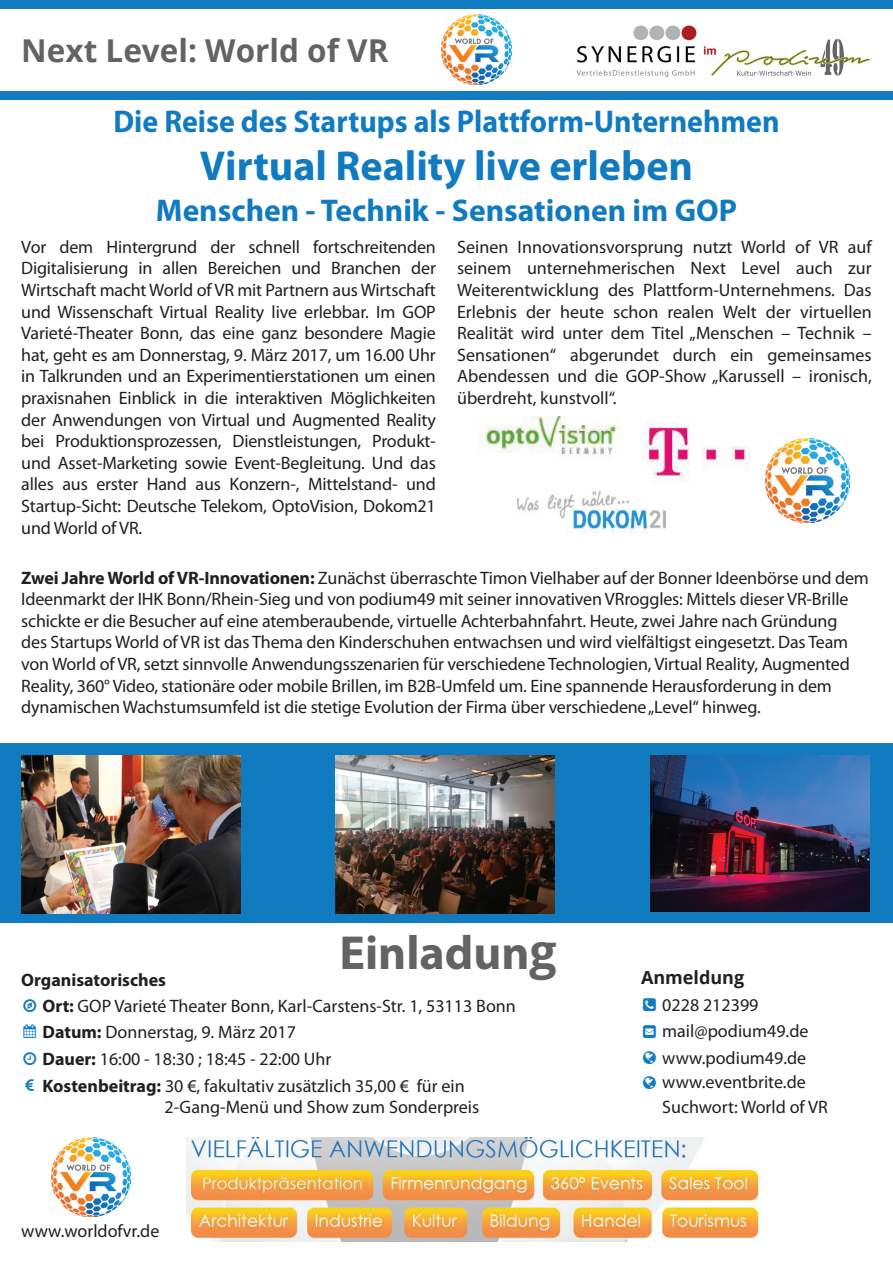
<style>
.page{position:relative;width:893px;height:1263px;background:#fff}
.page>*{position:absolute;margin:0;border:0;box-sizing:border-box;transform-origin:0 0}
.t1{font:700 48px "Myriad Pro";color:#636366}
.t2{font:700 42px "Myriad Pro";color:#107bc1;scale:.95 1}
.t3{font:700 31.5px "Myriad Pro";color:#107bc1;scale:.95 1}
.t4{font:700 31.5px "Myriad Pro";color:#107bc1}
.t5{font:700 31.5px "Open Sans";color:#636366}
.t6{font:18px/21.6px "Myriad Pro";letter-spacing:-.01em;color:#231f20}
.t7{font:700 18px "Myriad Pro";color:#231f20}
.t8{font:700 18px "Open Sans";color:#231f20}
.s1{font-weight:700}
.s2{font-family:"Open Sans"}
.s3{color:#107bc1}
</style>
<div class="page">
<div style="left:0;top:743px;width:893px;height:180px;background:#107bc1"></div>
<img style="left:336px;top:756px;width:219px;height:158px">
<img style="left:21px;top:756px;width:219px;height:158px">
<img style="left:651px;top:756px;width:219px;height:156px">
<img style="left:186px;top:1137px;width:573px;height:105px">
<img style="left:517px;top:491px;width:149px;height:43px">
<img style="left:477px;top:416px;width:145px;height:39px">
<img style="left:641px;top:423px;width:109px;height:58px">
<img style="left:766px;top:439px;width:83px;height:83px">
<img style="left:441px;top:15px;width:70px;height:70px">
<img style="left:51px;top:1137px;width:79px;height:80px">
<div style="left:0;top:91px;width:893px;height:9px;background:#107bc1"></div>
<div style="left:0;top:0;width:893px;height:9px;background:#107bc1"></div>
<img style="left:576px;top:25px;width:295px;height:53px">
<h3 class="t5" style="left:21px;top:28px;width:369px">Next Level: World of VR</h3>
<h3 class="t3" style="left:113px;top:101px;width:703px">Die Reise des Startups als Plattform-Unternehmen</h3>
<h2 class="t2" style="left:200px;top:139px;width:521px">Virtual Reality live erleben</h2>
<h3 class="t4" style="left:156px;top:189px;width:583px">Menschen - Technik - Sensationen im GOP</h3>
<p class="t6" style="left:21px;top:236px;width:416px;text-align:justify">Vor dem Hintergrund der schnell fortschreitenden Digitalisierung in allen Bereichen und Branchen der Wirtschaft macht World of VR mit Partnern aus Wirtschaft und Wissenschaft Virtual Reality live erlebbar. Im GOP Varieté-Theater Bonn, das eine ganz besondere Magie hat, geht es am Donnerstag, 9. März 2017, um 16.00 Uhr in Talkrunden und an Experimentierstationen um einen praxisnahen Einblick in die interaktiven Möglichkeiten der Anwendungen von Virtual und Augmented Reality bei Produktionsprozessen, Dienstleistungen, Produkt&shy;und Asset-Marketing sowie Event-Begleitung. Und das alles aus erster Hand aus Konzern-, Mittelstand- und Startup-Sicht: Deutsche Telekom, OptoVision, Dokom21 und World of VR.</p>
<p class="t6" style="left:457px;top:236px;width:416px;text-align:justify">Seinen Innovationsvorsprung nutzt World of VR auf seinem unternehmerischen Next Level auch zur Weiterentwicklung des Plattform-Unternehmens. Das Erlebnis der heute schon realen Welt der virtuellen Realität wird unter dem Titel „Menschen – Technik – Sensationen“ abgerundet durch ein gemeinsames Abendessen und die GOP-Show „Karussell – ironisch, überdreht, kunstvoll“.</p>
<p class="t6" style="left:21px;top:566px;width:849px"><span class="s1">Zwei Jahre World of VR-Innovationen:</span> Zunächst überraschte Timon Vielhaber auf der Bonner Ideenbörse und dem Ideenmarkt der IHK Bonn/Rhein-Sieg und von podium49 mit seiner innovativen VRroggles: Mittels dieser VR-Brille schickte er die Besucher auf eine atemberaubende, virtuelle Achterbahnfahrt. Heute, zwei Jahre nach Gründung<br>des Startups World of VR ist das Thema den Kinderschuhen entwachsen und wird vielfältigst eingesetzt. Das Team von World of VR, setzt sinnvolle Anwendungsszenarien für verschiedene Technologien, Virtual Reality, Augmented Reality, 360° Video, stationäre oder mobile Brillen, im B2B-Umfeld um. Eine spannende Herausforderung in dem dynamischen Wachstumsumfeld ist die stetige Evolution der Firma über verschiedene „Level“ hinweg.</p>
<p class="t7" style="left:21px;top:968px;width:146px">Organisatorisches</p>
<h1 class="t1" style="left:339px;top:921px;width:219px">Einladun<span class="s2">g</span></h1>
<p class="t6" style="left:43px;top:995px;width:475px"><span class="s1">Ort:</span> GOP Varieté Theater Bonn, Karl-Carstens-Str. 1, 53113 Bonn</p>
<p class="t6" style="left:43px;top:1045px;width:424px;line-height:26.5px"><span class="s1">Dauer:</span> 16:00 - 18:30 ; 18:45 - 22:00 Uhr<br><span class="s1">Kostenbeitrag:</span> 30 €, fakultativ zusätzlich 35,00 € für ein</p>
<p class="t6" style="left:165px;top:1096px;width:316px">2-Gang-Menü und Show zum Sonderpreis</p>
<p class="t6" style="left:23px;top:1021px;width:274px"><span class="s3">▲</span> <span class="s1">Datum:</span> Donnerstag, 9. März 2017</p>
<p class="t6" style="left:21px;top:1220px;width:140px">www.worldofvr.de</p>
<p class="t8" style="left:641px;top:965px;width:105px">Anmeldung</p>
<p class="t6" style="left:662px;top:991px;width:148px;line-height:26.5px">0228 212399 mail@podium49.de www.podium49.de</p>
<p class="t6" style="left:662px;top:1070px;width:167px;line-height:24.5px">www.eventbrite.de<br>Suchwort: World of VR</p>
</div>
